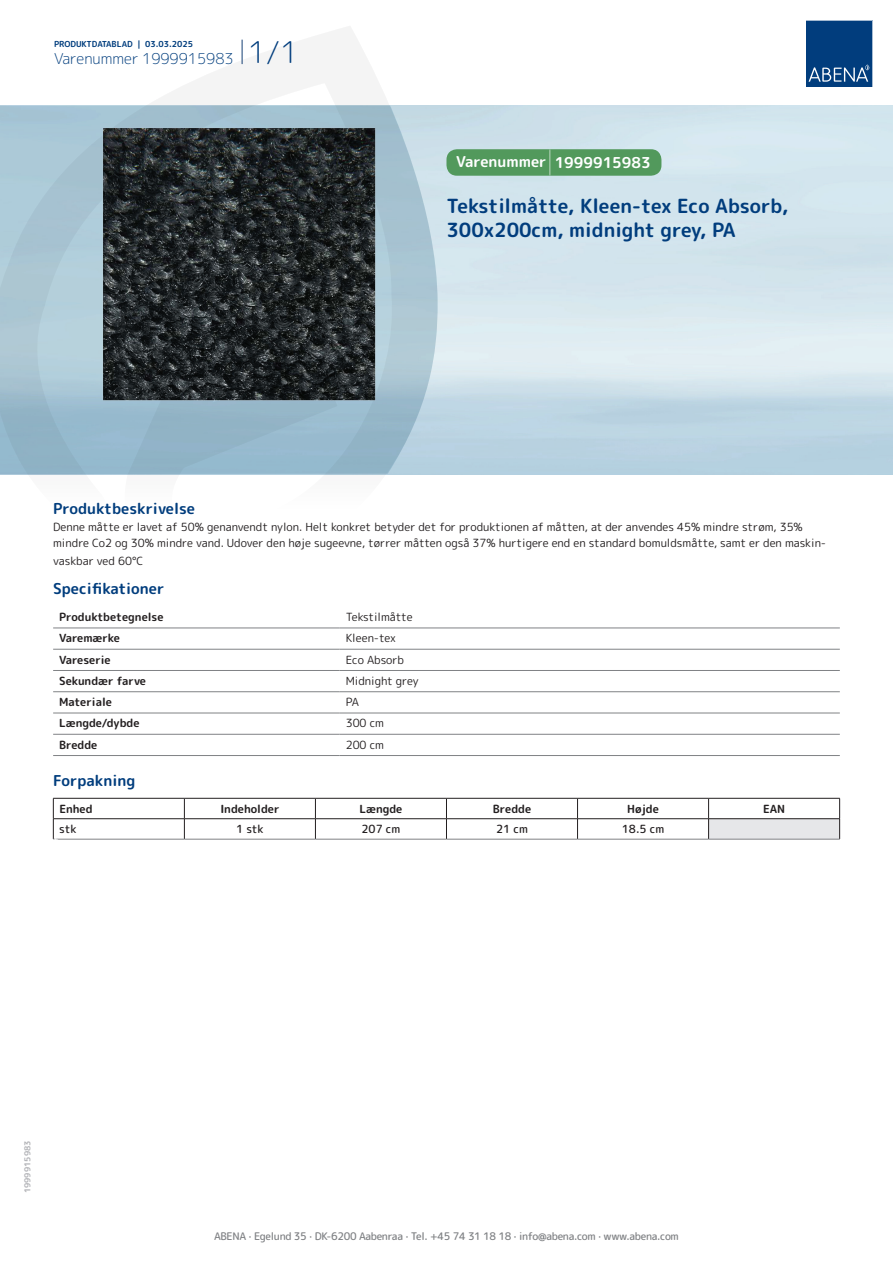
<style>
.page{position:relative;width:893px;height:1263px;background:#fff}
.page>*{position:absolute;margin:0;border:0;box-sizing:border-box;transform-origin:0 0}
.t1{font:700 19.5px/24px "Rounded Mplus 1 c";color:#013d7d}
.t2{font:700 15px "Rounded Mplus 1 c";color:#013d7d}
.t3{font:300 15px "Rounded Mplus 1 c";color:#013d7d}
.t4{font:700 15px "Rounded Mplus 1 c";color:#fff}
.t5{font:11.25px/16.5px "Rounded Mplus 1 c";color:#231f20}
.t6{font:700 11.25px "Rounded Mplus 1 c";color:#231f20}
.t7{font:500 11.25px "Rounded Mplus 1 c";color:#231f20}
.t8{font:500 10.5px "Rounded Mplus 1 c";letter-spacing:-.03em;color:#808285}
.t9{font:700 10.5px "Rounded Mplus 1 c";color:#fff}
.t10{font:700 8.25px "Rounded Mplus 1 c";color:#013d7d}
.t11{font:700 8.25px "Rounded Mplus 1 c";color:#b2b3b7}
.s1{font-size:30px}
.s2{font-size:25.5px}
</style>
<div class="page">
<svg style="left:0;top:26px;width:439px;height:449px"></svg>
<svg style="left:0;top:106px;width:438px;height:368px;background:#a4c2d1"></svg>
<svg style="left:242px;top:40px;width:1px;height:24px"></svg>
<svg style="left:806px;top:20px;width:67px;height:67px;background:#144b86"></svg>
<img style="left:101px;top:127px;width:276px;height:275px">
<hr style="left:53px;top:628px;width:287px;height:1px;background:#808285">
<hr style="left:340px;top:628px;width:500px;height:1px;background:#808285">
<hr style="left:53px;top:649px;width:287px;height:1px;background:#808285">
<hr style="left:340px;top:649px;width:500px;height:1px;background:#808285">
<hr style="left:53px;top:670px;width:287px;height:1px;background:#808285">
<hr style="left:340px;top:670px;width:500px;height:1px;background:#808285">
<hr style="left:53px;top:691px;width:287px;height:1px;background:#808285">
<hr style="left:340px;top:691px;width:500px;height:1px;background:#808285">
<hr style="left:53px;top:713px;width:287px;height:1px;background:#808285">
<hr style="left:340px;top:713px;width:500px;height:1px;background:#808285">
<hr style="left:53px;top:734px;width:287px;height:1px;background:#808285">
<hr style="left:340px;top:734px;width:500px;height:1px;background:#808285">
<hr style="left:53px;top:755px;width:287px;height:1px;background:#808285">
<hr style="left:340px;top:755px;width:500px;height:1px;background:#808285">
<div style="left:709px;top:819px;width:131px;height:20px;background:#e6e7e9"></div>
<hr style="left:53px;top:798px;width:131px;height:1px;background:#231f20">
<hr style="left:184px;top:798px;width:131px;height:1px;background:#231f20">
<hr style="left:315px;top:798px;width:131px;height:1px;background:#231f20">
<hr style="left:446px;top:798px;width:131px;height:1px;background:#231f20">
<hr style="left:577px;top:798px;width:132px;height:1px;background:#231f20">
<hr style="left:709px;top:798px;width:131px;height:1px;background:#231f20">
<hr style="left:53px;top:818px;width:131px;height:1px;background:#231f20">
<svg style="left:53px;top:798px;width:1px;height:41px"></svg>
<hr style="left:184px;top:818px;width:131px;height:1px;background:#231f20">
<svg style="left:184px;top:798px;width:1px;height:41px"></svg>
<hr style="left:315px;top:818px;width:131px;height:1px;background:#231f20">
<svg style="left:315px;top:798px;width:1px;height:41px"></svg>
<hr style="left:446px;top:818px;width:131px;height:1px;background:#231f20">
<svg style="left:446px;top:798px;width:1px;height:41px"></svg>
<hr style="left:577px;top:818px;width:132px;height:1px;background:#231f20">
<svg style="left:577px;top:798px;width:1px;height:41px"></svg>
<hr style="left:709px;top:818px;width:131px;height:1px;background:#231f20">
<svg style="left:708px;top:798px;width:1px;height:41px"></svg>
<svg style="left:839px;top:798px;width:1px;height:41px"></svg>
<hr style="left:53px;top:839px;width:131px;height:1px;background:#808285">
<hr style="left:184px;top:839px;width:131px;height:1px;background:#808285">
<hr style="left:315px;top:839px;width:131px;height:1px;background:#808285">
<hr style="left:446px;top:839px;width:131px;height:1px;background:#808285">
<hr style="left:577px;top:839px;width:132px;height:1px;background:#808285">
<hr style="left:709px;top:839px;width:131px;height:1px;background:#808285">
<div style="left:446px;top:149px;width:215px;height:27px;background:#52995c;border-radius:10px"></div>
<p class="t10" style="left:54px;top:38px;width:141px">PRODUKTDATABLAD | 03.03.2025</p>
<h2 class="t3" style="left:54px;top:48px;width:246px">Varenummer 1999915983 <span class="s1">1/1</span></h2>
<h2 class="t4" style="left:456px;top:152px;width:196px">Varenummer <span class="s2">|</span> 1999915983</h2>
<h1 class="t1" style="left:446px;top:194px;width:343px">Tekstilmåtte, Kleen-tex Eco Absorb,<br>300x200cm, midnight grey, PA</h1>
<h2 class="t2" style="left:53px;top:498px;width:143px">Produktbeskrivelse</h2>
<p class="t5" style="left:53px;top:518px;width:774px">Denne måtte er lavet af 50% genanvendt nylon. Helt konkret betyder det for produktionen af måtten, at der anvendes 45% mindre strøm, 35% mindre Co2 og 30% mindre vand. Udover den høje sugeevne, tørrer måtten også 37% hurtigere end en standard bomuldsmåtte, samt er den maskin-</p>
<p class="t5" style="left:53px;top:553px;width:92px">vaskbar ved 60°C</p>
<h2 class="t2" style="left:53px;top:578px;width:113px">Specifikationer</h2>
<p class="t6" style="left:59px;top:609px;width:106px">Produktbetegnelse</p>
<p class="t5" style="left:346px;top:609px;width:69px">Tekstilmåtte</p>
<p class="t6" style="left:59px;top:630px;width:62px">Varemærke</p>
<p class="t5" style="left:346px;top:630px;width:52px">Kleen-tex</p>
<p class="t6" style="left:59px;top:651px;width:53px">Vareserie</p>
<p class="t5" style="left:346px;top:651px;width:60px">Eco Absorb</p>
<p class="t6" style="left:59px;top:673px;width:88px">Sekundær farve</p>
<p class="t5" style="left:346px;top:672px;width:74px">Midnight grey</p>
<p class="t6" style="left:59px;top:694px;width:54px">Materiale</p>
<p class="t5" style="left:346px;top:694px;width:15px">PA</p>
<p class="t6" style="left:59px;top:715px;width:82px">Længde/dybde</p>
<p class="t5" style="left:346px;top:715px;width:40px">300 cm</p>
<p class="t6" style="left:59px;top:737px;width:40px">Bredde</p>
<p class="t5" style="left:346px;top:736px;width:40px">200 cm</p>
<h2 class="t2" style="left:53px;top:770px;width:84px">Forpakning</h2>
<p class="t6" style="left:59px;top:801px;width:35px">Enhed</p>
<p class="t6" style="left:220px;top:801px;width:61px">Indeholder</p>
<p class="t6" style="left:359px;top:801px;width:44px">Længde</p>
<p class="t6" style="left:493px;top:801px;width:40px">Bredde</p>
<p class="t6" style="left:627px;top:801px;width:33px">Højde</p>
<p class="t6" style="left:763px;top:801px;width:24px">EAN</p>
<p class="t7" style="left:59px;top:821px;width:19px">stk</p>
<p class="t7" style="left:236px;top:821px;width:29px">1 stk</p>
<p class="t7" style="left:362px;top:821px;width:40px">207 cm</p>
<p class="t7" style="left:496px;top:821px;width:33px">21 cm</p>
<p class="t7" style="left:622px;top:821px;width:44px">18.5 cm</p>
<p class="t9" style="left:53px;top:834px;width:7px">*</p>
<p class="t11" style="left:22px;top:1193px;width:54px;rotate:-90deg">1999915983</p>
<p class="t8" style="left:214px;top:1229px;width:466px">ABENA · Egelund 35 · DK-6200 Aabenraa · Tel. +45 74 31 18 18 · info@abena.com · www.abena.com</p>
</div>
